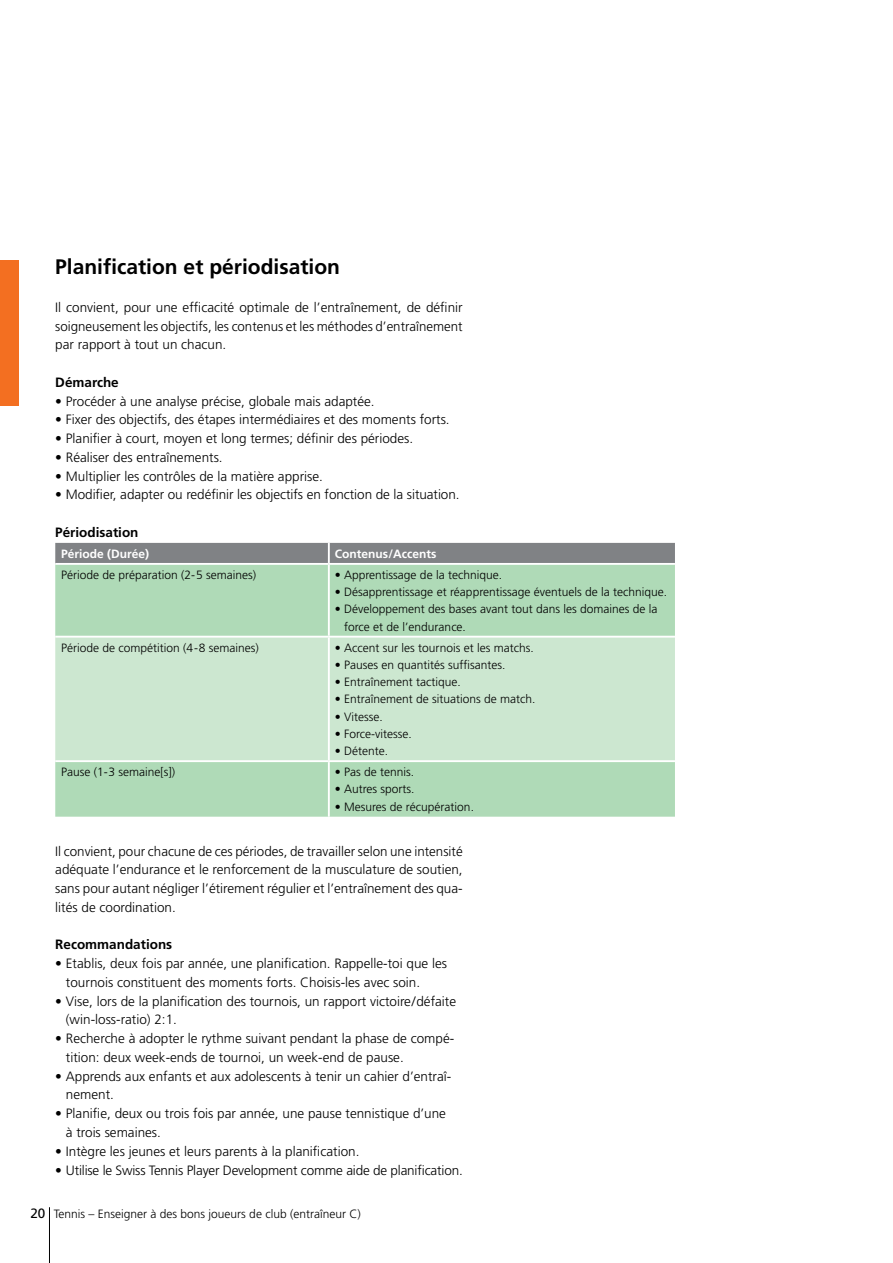
<style>
.page{position:relative;width:893px;height:1263px;background:#fff}
.page>*{position:absolute;margin:0;border:0;box-sizing:border-box;transform-origin:0 0}
.t1{font:700 21px "Frutiger LT";color:#000}
.t2{font:300 13.5px/18.8px "Frutiger LT";color:#000}
.t3{font:700 13.5px "Frutiger LT";color:#000}
.t4{font:300 12px/17.2px "Frutiger LT";color:#000}
.t5{font:700 12px "Frutiger LT";color:#fff}
.s1{font-weight:400;font-size:13.5px}
</style>
<div class="page">
<hr style="left:49px;top:1207px;width:1px;height:56px;background:#000">
<div style="left:0;top:260px;width:19px;height:146px;background:#f36f21"></div>
<div style="left:55px;top:543px;width:620px;height:20px;background:#808285"></div>
<div style="left:55px;top:565px;width:620px;height:252px;background:#afdab7"></div>
<div style="left:55px;top:638px;width:620px;height:122px;background:#cce7d0"></div>
<hr style="left:328px;top:543px;width:2px;height:20px;background:#fff">
<hr style="left:328px;top:565px;width:2px;height:71px;background:#fff">
<hr style="left:55px;top:636px;width:274px;height:2px;background:#fff">
<hr style="left:329px;top:636px;width:346px;height:2px;background:#fff">
<hr style="left:328px;top:638px;width:2px;height:122px;background:#fff">
<hr style="left:55px;top:760px;width:274px;height:2px;background:#fff">
<hr style="left:329px;top:760px;width:346px;height:2px;background:#fff">
<hr style="left:328px;top:762px;width:2px;height:55px;background:#fff">
<h1 class="t1" style="left:55px;top:255px;width:286px">Planification et périodisation</h1>
<p class="t2" style="left:55px;top:298px;width:409px;text-align:justify">Il convient, pour une efficacité optimale de l’entraînement, de définir soigneusement les objectifs, les contenus et les méthodes d’entraînement par rapport à tout un chacun.</p>
<p class="t3" style="left:55px;top:374px;width:65px">Démarche</p>
<p class="t2" style="left:55px;top:392px;width:321px">• Procéder à une analyse précise, globale mais adaptée.</p>
<p class="t2" style="left:55px;top:410px;width:396px">• Fixer des objectifs, des étapes intermédiaires et des moments forts.</p>
<p class="t2" style="left:55px;top:429px;width:359px">• Planifier à court, moyen et long termes; définir des périodes.</p>
<p class="t2" style="left:55px;top:448px;width:169px">• Réaliser des entraînements.</p>
<p class="t2" style="left:55px;top:467px;width:269px">• Multiplier les contrôles de la matière apprise.</p>
<p class="t2" style="left:55px;top:485px;width:406px">• Modifier, adapter ou redéfinir les objectifs en fonction de la situation.</p>
<p class="t3" style="left:55px;top:524px;width:85px">Périodisation</p>
<p class="t5" style="left:61px;top:547px;width:90px">Période (Durée)</p>
<p class="t5" style="left:335px;top:547px;width:103px">Contenus/Accents</p>
<p class="t4" style="left:61px;top:566px;width:196px">Période de préparation (2-5 semaines)</p>
<p class="t4" style="left:335px;top:566px;width:169px">• Apprentissage de la technique.</p>
<p class="t4" style="left:335px;top:583px;width:334px">• Désapprentissage et réapprentissage éventuels de la technique.</p>
<p class="t4" style="left:344px;top:601px;width:315px;text-indent:-9px">• Développement des bases avant tout dans les domaines de la force et de l’endurance.</p>
<p class="t4" style="left:61px;top:639px;width:199px">Période de compétition (4-8 semaines)</p>
<p class="t4" style="left:335px;top:639px;width:200px">• Accent sur les tournois et les matchs.</p>
<p class="t4" style="left:335px;top:656px;width:172px">• Pauses en quantités suffisantes.</p>
<p class="t4" style="left:335px;top:673px;width:127px">• Entraînement tactique.</p>
<p class="t4" style="left:335px;top:691px;width:202px">• Entraînement de situations de match.</p>
<p class="t4" style="left:335px;top:708px;width:50px">• Vitesse.</p>
<p class="t4" style="left:335px;top:725px;width:79px">• Force-vitesse.</p>
<p class="t4" style="left:335px;top:742px;width:55px">• Détente.</p>
<p class="t4" style="left:61px;top:763px;width:115px">Pause (1-3 semaine[s])</p>
<p class="t4" style="left:335px;top:763px;width:81px">• Pas de tennis.</p>
<p class="t4" style="left:335px;top:781px;width:81px">• Autres sports.</p>
<p class="t4" style="left:335px;top:798px;width:141px">• Mesures de récupération.</p>
<p class="t2" style="left:55px;top:842px;width:409px;text-align:justify">Il convient, pour chacune de ces périodes, de travailler selon une intensité adéquate l’endurance et le renforcement de la musculature de soutien, sans pour autant négliger l’étirement régulier et l’entraînement des qua&shy;lités de coordination.</p>
<p class="t3" style="left:55px;top:937px;width:119px">Recommandations</p>
<p class="t2" style="left:66px;top:954px;width:383px;text-indent:-11px">• Etablis, deux fois par année, une planification. Rappelle-toi que les tournois constituent des moments forts. Choisis-les avec soin.</p>
<p class="t2" style="left:66px;top:992px;width:392px;text-indent:-11px">• Vise, lors de la planification des tournois, un rapport victoire/défaite (win-loss-ratio) 2:1.</p>
<p class="t2" style="left:66px;top:1029px;width:390px;text-indent:-11px">• Recherche à adopter le rythme suivant pendant la phase de compé&shy;tition: deux week-ends de tournoi, un week-end de pause.</p>
<p class="t2" style="left:66px;top:1067px;width:387px;text-indent:-11px">• Apprends aux enfants et aux adolescents à tenir un cahier d’entraî&shy;nement.</p>
<p class="t2" style="left:66px;top:1104px;width:382px;text-indent:-11px">• Planifie, deux ou trois fois par année, une pause tennistique d’une à trois semaines.</p>
<p class="t2" style="left:55px;top:1142px;width:306px">• Intègre les jeunes et leurs parents à la planification.</p>
<p class="t2" style="left:55px;top:1160px;width:409px">• Utilise le Swiss Tennis Player Development comme aide de planification.</p>
<p class="t4" style="left:30px;top:1206px;width:332px"><span class="s1">20</span> Tennis – Enseigner à des bons joueurs de club (entraîneur C)</p>
</div>
